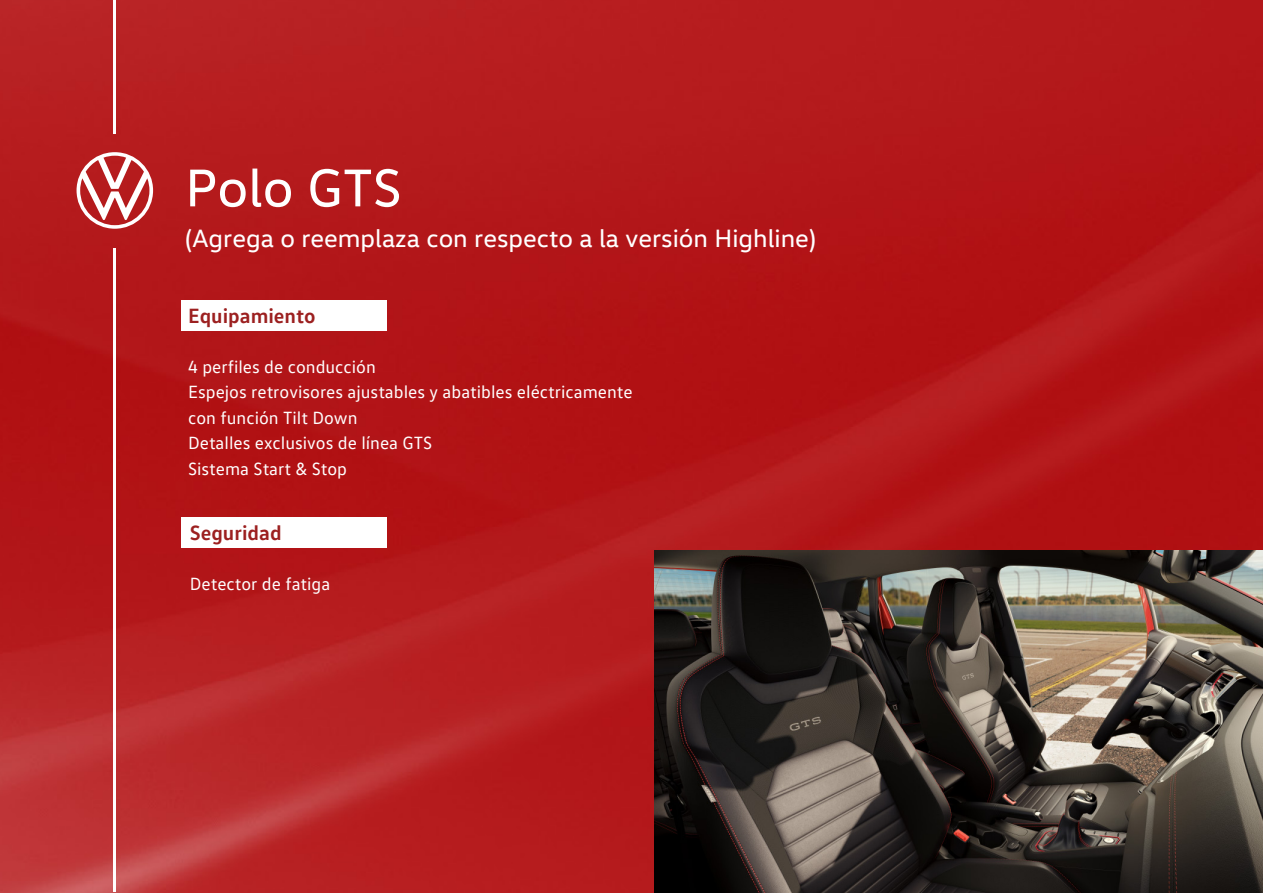
<style>
.page{position:relative;width:1263px;height:893px;background:#fff}
.page>*{position:absolute;margin:0;border:0;box-sizing:border-box;transform-origin:0 0}
.t1{font:54px "VW Head";color:#fff}
.t2{font:25.5px "VW Head";color:#fff}
.t3{font:700 21px "VW Text";color:#9c2020}
.t4{font:18px/25.5px "VW Text";color:#fff}
</style>
<div class="page">
<img style="left:0;top:0;width:1263px;height:893px">
<div style="left:182px;top:301px;width:205px;height:30px;background:#fff"></div>
<svg style="left:77px;top:152px;width:76px;height:77px"></svg>
<hr style="left:114px;top:0;width:2px;height:133px;background:#fff">
<hr style="left:114px;top:248px;width:2px;height:644px;background:#fff">
<div style="left:182px;top:518px;width:205px;height:30px;background:#fff"></div>
<img style="left:654px;top:551px;width:609px;height:342px">
<h1 class="t1" style="left:185px;top:154px;width:218px">Polo GTS</h1>
<h2 class="t2" style="left:185px;top:222px;width:632px">(Agrega o reemplaza con respecto a la versión Highline)</h2>
<p class="t3" style="left:188px;top:302px;width:129px">Equipamiento</p>
<p class="t4" style="left:188px;top:354px;width:446px">4 perfiles de conducción<br>Espejos retrovisores ajustables y abatibles eléctricamente con función Tilt Down<br>Detalles exclusivos de línea GTS<br>Sistema Start &amp; Stop</p>
<p class="t3" style="left:190px;top:519px;width:93px">Seguridad</p>
<p class="t4" style="left:190px;top:570px;width:142px">Detector de fatiga</p>
</div>
